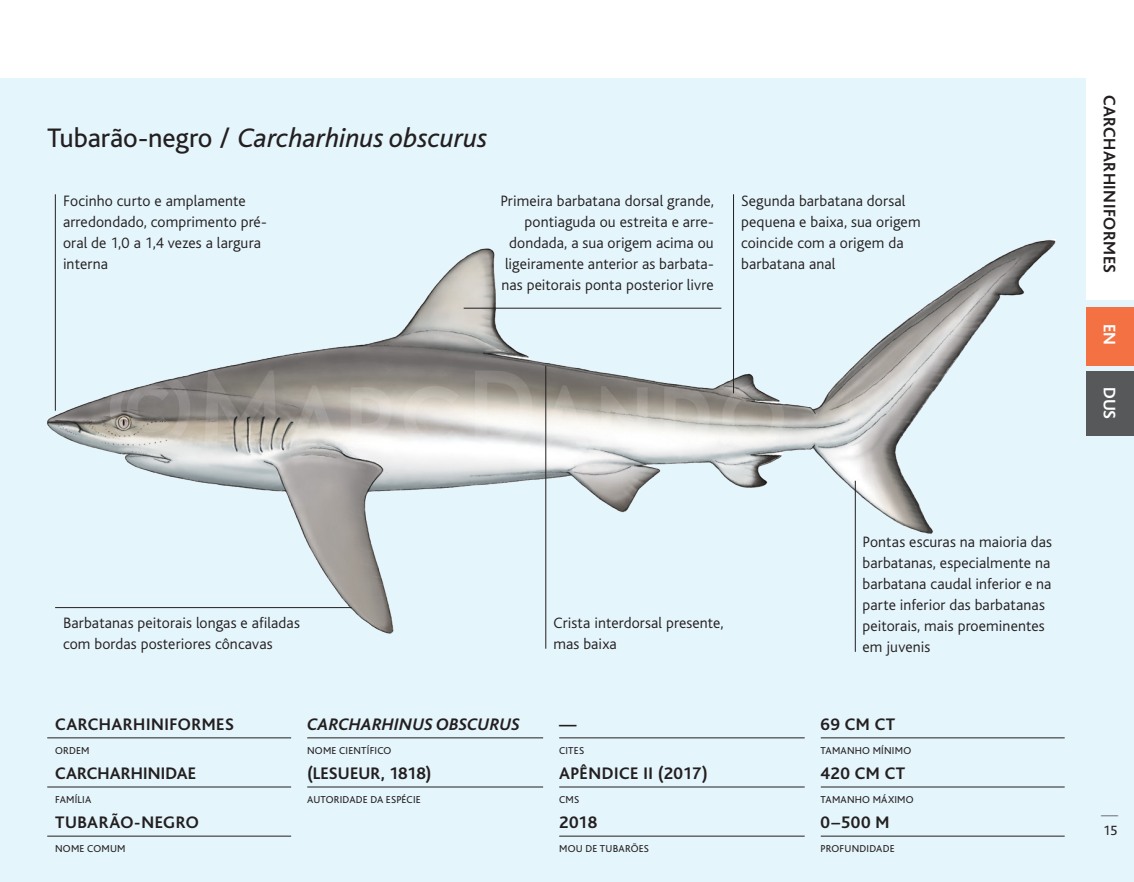
<style>
.page{position:relative;width:1134px;height:882px;background:#fff}
.page>*{position:absolute;margin:0;border:0;box-sizing:border-box;transform-origin:0 0}
.t1{font:italic 28px "Bliss";color:#231f20}
.t2{font:700 17.5px "Bliss";letter-spacing:.025em;color:#231f20}
.t3{font:700 17.5px "Bliss";letter-spacing:.005em;color:#231f20}
.t4{font:italic 700 17.5px "Bliss";letter-spacing:.005em;color:#231f20}
.t5{font:700 17.5px "Bliss";color:#fff}
.t6{font:16.8px "Bliss";color:#231f20;scale:.42 1}
.t7{font:300 15.75px/21px "Bliss";letter-spacing:.01em;color:#231f20}
.t8{font:14px "Bliss";color:#231f20}
.t9{font:10.5px "Bliss";letter-spacing:.02em;color:#231f20}
.s1{font-style:normal}
</style>
<div class="page">
<div style="left:0;top:79px;width:1134px;height:803px;background:#e5f5fc"></div>
<div style="left:1087px;top:79px;width:47px;height:221px;background:#fff"></div>
<img style="left:47px;top:239px;width:1008px;height:396px">
<div style="left:1087px;top:371px;width:47px;height:65px;background:#57585a"></div>
<div style="left:1087px;top:308px;width:47px;height:58px;background:#f37143"></div>
<hr style="left:47px;top:738px;width:244px;height:1px;background:#231f20">
<hr style="left:307px;top:738px;width:236px;height:1px;background:#231f20">
<hr style="left:559px;top:738px;width:246px;height:1px;background:#231f20">
<hr style="left:821px;top:738px;width:244px;height:1px;background:#231f20">
<hr style="left:47px;top:787px;width:244px;height:1px;background:#231f20">
<hr style="left:307px;top:787px;width:236px;height:1px;background:#231f20">
<hr style="left:559px;top:787px;width:246px;height:1px;background:#231f20">
<hr style="left:821px;top:787px;width:244px;height:1px;background:#231f20">
<hr style="left:47px;top:836px;width:244px;height:1px;background:#231f20">
<hr style="left:559px;top:836px;width:246px;height:1px;background:#231f20">
<hr style="left:821px;top:836px;width:244px;height:1px;background:#231f20">
<hr style="left:546px;top:366px;width:1px;height:283px;background:#231f20">
<hr style="left:55px;top:194px;width:1px;height:217px;background:#231f20">
<hr style="left:464px;top:308px;width:257px;height:1px;background:#231f20">
<hr style="left:733px;top:194px;width:1px;height:199px;background:#231f20">
<hr style="left:855px;top:481px;width:1px;height:171px;background:#231f20">
<hr style="left:55px;top:607px;width:297px;height:1px;background:#231f20">
<h1 class="t1" style="left:47px;top:123px;width:442px"><span class="s1">Tubarão-negro /</span> Carcharhinus obscurus</h1>
<p class="t7" style="left:63px;top:191px;width:205px">Focinho curto e amplamente arredondado, comprimento pré&shy;oral de 1,0 a 1,4 vezes a largura interna</p>
<p class="t7" style="left:500px;top:191px;width:215px;text-align:right">Primeira barbatana dorsal grande, pontiaguda ou estreita e arre&shy;dondada, a sua origem acima ou ligeiramente anterior as barbata&shy;nas peitorais ponta posterior livre</p>
<p class="t7" style="left:741px;top:191px;width:181px">Segunda barbatana dorsal pequena e baixa, sua origem coincide com a origem da barbatana anal</p>
<p class="t7" style="left:63px;top:612px;width:238px">Barbatanas peitorais longas e afiladas com bordas posteriores côncavas</p>
<p class="t7" style="left:553px;top:612px;width:172px">Crista interdorsal presente, mas baixa</p>
<p class="t7" style="left:863px;top:531px;width:191px">Pontas escuras na maioria das barbatanas, especialmente na barbatana caudal inferior e na parte inferior das barbatanas peitorais, mais proeminentes em juvenis</p>
<p class="t2" style="left:55px;top:715px;width:180px">CARCHARHINIFORMES</p>
<p class="t4" style="left:307px;top:715px;width:214px">CARCHARHINUS OBSCURUS</p>
<p class="t2" style="left:559px;top:715px;width:19px">—</p>
<p class="t2" style="left:821px;top:715px;width:76px">69 CM CT</p>
<p class="t9" style="left:55px;top:745px;width:36px">ORDEM</p>
<p class="t3" style="left:55px;top:764px;width:143px">CARCHARHINIDAE</p>
<p class="t9" style="left:307px;top:745px;width:86px">NOME CIENTÍFICO</p>
<p class="t3" style="left:307px;top:764px;width:126px">(LESUEUR, 1818)</p>
<p class="t9" style="left:821px;top:745px;width:92px">TAMANHO MÍNIMO</p>
<p class="t2" style="left:821px;top:764px;width:86px">420 CM CT</p>
<p class="t9" style="left:559px;top:745px;width:27px">CITES</p>
<p class="t2" style="left:559px;top:764px;width:150px">APÊNDICE II (2017)</p>
<p class="t9" style="left:55px;top:794px;width:38px">FAMÍLIA</p>
<p class="t2" style="left:55px;top:813px;width:145px">TUBARÃO-NEGRO</p>
<p class="t9" style="left:307px;top:794px;width:115px">AUTORIDADE DA ESPÉCIE</p>
<p class="t9" style="left:559px;top:794px;width:22px">CMS</p>
<p class="t2" style="left:559px;top:813px;width:40px">2018</p>
<p class="t9" style="left:821px;top:794px;width:95px">TAMANHO MÁXIMO</p>
<p class="t2" style="left:821px;top:813px;width:70px">0–500 M</p>
<p class="t9" style="left:55px;top:843px;width:72px">NOME COMUM</p>
<p class="t9" style="left:559px;top:843px;width:91px">MOU DE TUBARÕES</p>
<p class="t9" style="left:821px;top:843px;width:76px">PROFUNDIDADE</p>
<p class="t2" style="left:1119px;top:94px;width:180px;rotate:90deg">CARCHARHINIFORMES</p>
<p class="t5" style="left:1119px;top:324px;width:23px;rotate:90deg">EN</p>
<p class="t5" style="left:1119px;top:387px;width:34px;rotate:90deg">DUS</p>
<p class="t6" style="left:1119px;top:815px;width:6px;rotate:90deg">|</p>
<p class="t8" style="left:1103px;top:823px;width:16px">15</p>
</div>
